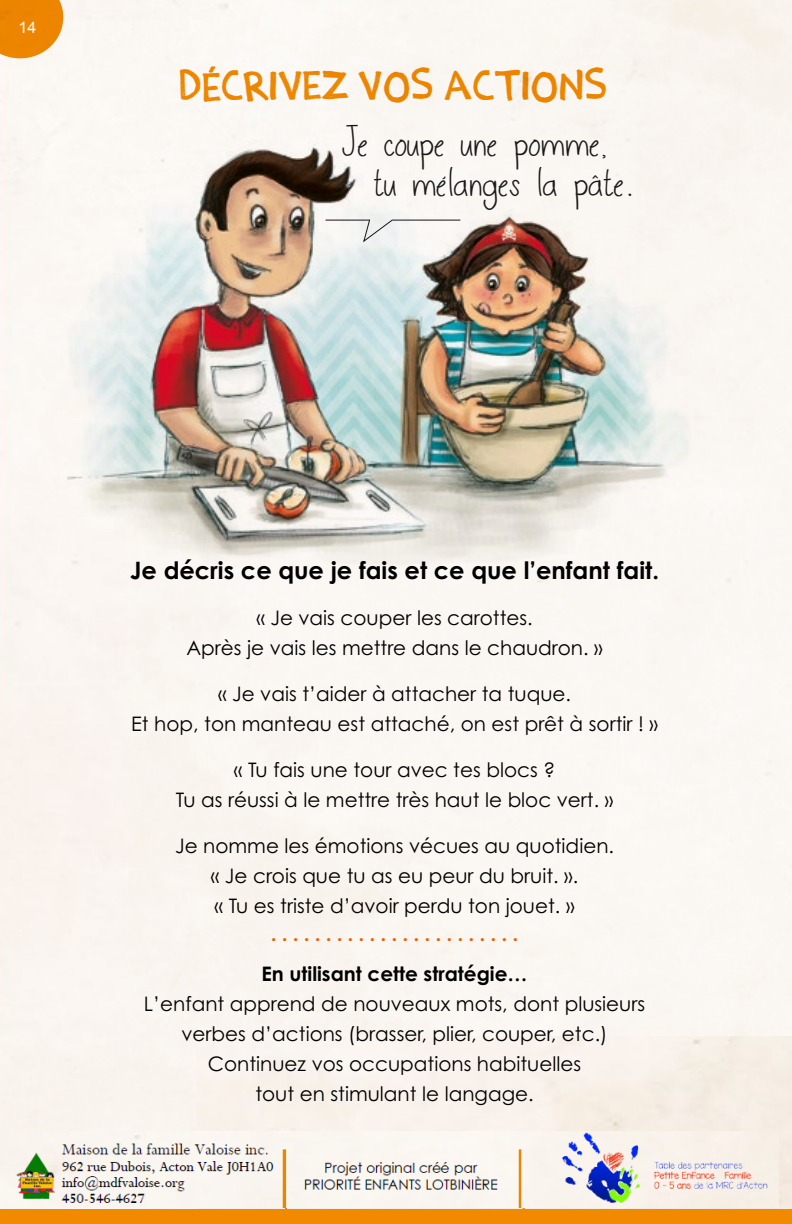
<style>
.page{position:relative;width:792px;height:1224px;background:#fff}
.page>*{position:absolute;margin:0;border:0;box-sizing:border-box;transform-origin:0 0}
.t1{font:40px "Estoy Bueno";color:#f18a00}
.t2{font:36px/40px "DJB Thisis Me";color:#000;scale:1.11 1}
.t3{font:700 24px "Century Gothic Pro";color:#000}
.t4{font:20px/30px "Century Gothic Pro";color:#000;text-align:center}
.t5{font:700 20px "Century Gothic Pro";color:#000}
.t6{font:700 20px "Aaux Next";color:#ec6408}
.t7{font:16px "Arial";color:#fff}
</style>
<div class="page">
<img style="left:126px;top:0;width:666px;height:1035px">
<div style="left:0;top:1034px;width:196px;height:175px;background:#f9f4ee"></div>
<svg style="left:0;top:0;width:63px;height:58px;background:#ed911a"></svg>
<hr style="left:285px;top:1147px;width:2px;height:68px;background:#f18a00">
<hr style="left:523px;top:1147px;width:2px;height:68px;background:#f18a00">
<div style="left:0;top:1209px;width:792px;height:15px;background:#f18a00"></div>
<img style="left:1px;top:1131px;width:778px;height:77px">
<p class="t7" style="left:19px;top:17px;width:19px">14</p>
<h1 class="t1" style="left:179px;top:63px;width:430px">DÉCRIVEZ VOS ACTIONS</h1>
<h2 class="t2" style="left:374px;top:125px;width:234px;text-indent:-31px">Je coupe une pomme, tu mélanges la pâte.</h2>
<p class="t3" style="left:130px;top:556px;width:530px">Je décris ce que je fais et ce que l’enfant fait.</p>
<p class="t4" style="left:186px;top:603px;width:418px">« Je vais couper les carottes.<br>Après je vais les mettre dans le chaudron. »</p>
<p class="t4" style="left:131px;top:679px;width:528px">« Je vais t’aider à attacher ta tuque.<br>Et hop, ton manteau est attaché, on est prêt à sortir ! »</p>
<p class="t4" style="left:176px;top:755px;width:439px">« Tu fais une tour avec tes blocs ?<br>Tu as réussi à le mettre très haut le bloc vert. »</p>
<p class="t4" style="left:175px;top:831px;width:441px">Je nomme les émotions vécues au quotidien. « Je crois que tu as eu peur du bruit. ».<br>« Tu es triste d’avoir perdu ton jouet. »</p>
<p class="t6" style="left:271px;top:920px;width:249px">.......................</p>
<p class="t5" style="left:262px;top:962px;width:267px">En utilisant cette stratégie…</p>
<p class="t4" style="left:144px;top:989px;width:503px">L’enfant apprend de nouveaux mots, dont plusieurs verbes d’actions (brasser, plier, couper, etc.)<br>Continuez vos occupations habituelles<br>tout en stimulant le langage.</p>
</div>
